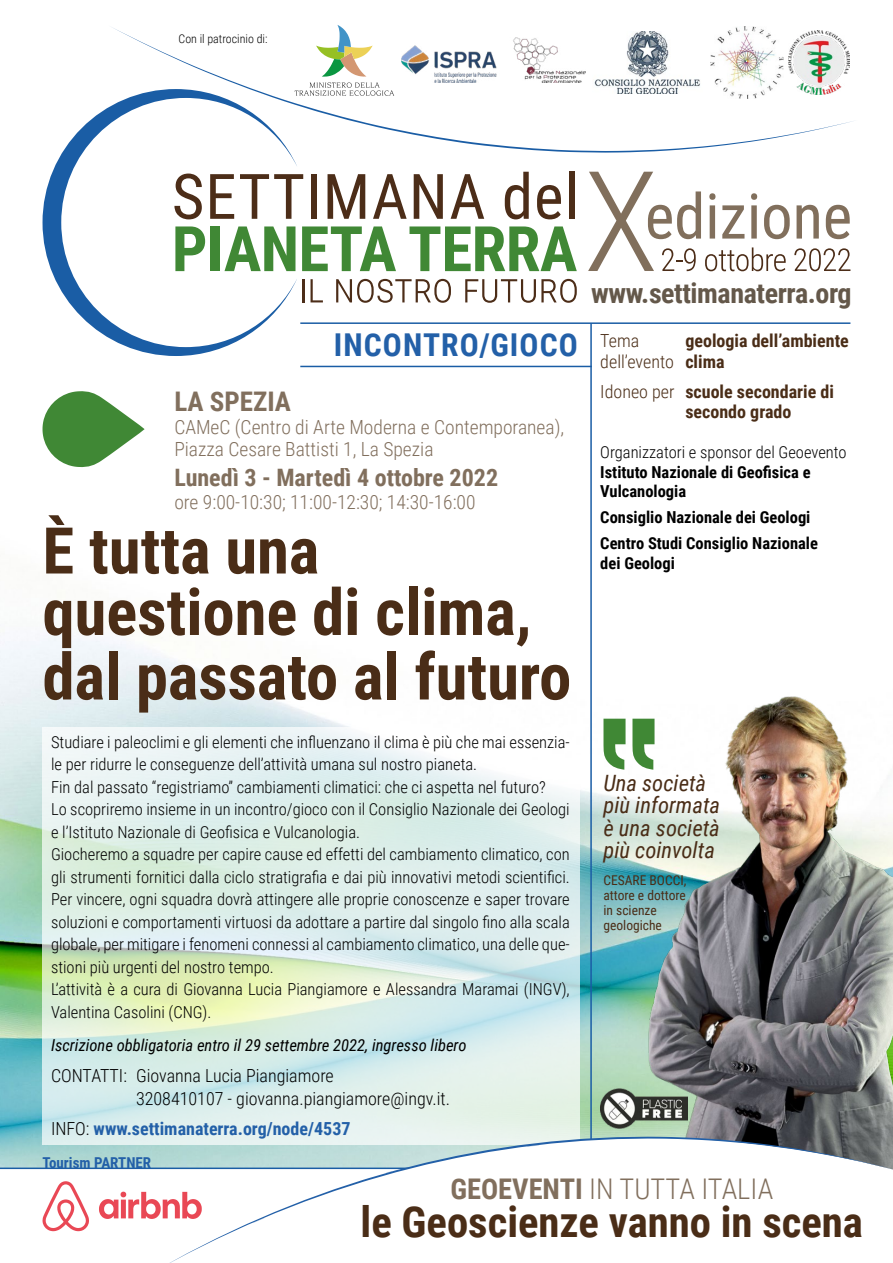
<style>
.page{position:relative;width:893px;height:1263px;background:#fff}
.page>*{position:absolute;margin:0;border:0;box-sizing:border-box;transform-origin:0 0}
.t1{font:700 64.5px/63px "Roboto Condensed";color:#4a2d17}
.t2{font:700 42.75px "Roboto Condensed";color:#4a2d17}
.t3{font:700 31.5px "Roboto Condensed";letter-spacing:.035em;color:#2360a8}
.t4{font:300 28.5px "Roboto Condensed";color:#816f5d}
.t5{font:700 28.05px "Roboto Condensed";letter-spacing:-.015em;color:#64584a}
.t6{font:700 27px "Roboto Condensed";color:#816f5d}
.t7{font:700 24px "Roboto Condensed";color:#816f5d}
.t8{font:italic 22.5px/22.5px "Roboto Condensed";color:#4a2d17}
.t9{font:300 19.5px/22.5px "Roboto Condensed";color:#816f5d}
.t10{font:700 18px/21.6px "Roboto Condensed";color:#4a2d17}
.t11{font:300 18px/22.5px "Roboto Condensed";color:#000}
.t12{font:700 18px "Roboto Condensed";color:#2360a8}
.t13{font:300 18px "Roboto Condensed";color:#4a2d17}
.t14{font:300 16.5px/22.5px "Roboto Condensed";color:#000}
.t15{font:700 16.5px/19.5px "Roboto Condensed";color:#000}
.t16{font:italic 16.5px "Roboto Condensed";color:#000}
.t17{font:700 15px "Roboto Condensed";color:#2360a8}
.t18{font:13.5px/15px "Roboto Condensed";color:#4a2d17}
.t19{font:300 12px "Roboto Condensed";color:#000}
.s1{font-weight:300;color:#000}
.s2{font-weight:300}
.s3{font-weight:700}
</style>
<div class="page">
<img style="left:0;top:633px;width:635px;height:534px">
<hr style="left:0;top:1167px;width:758px;height:2px;background:#1a5da5">
<svg style="left:297px;top:174px;width:6px;height:5px"></svg>
<div style="left:311px;top:174px;width:6px;height:45px;background:#4c2d18"></div>
<svg style="left:328px;top:174px;width:37px;height:45px"></svg>
<svg style="left:373px;top:174px;width:34px;height:45px"></svg>
<svg style="left:414px;top:174px;width:29px;height:45px"></svg>
<svg style="left:451px;top:174px;width:33px;height:45px"></svg>
<svg style="left:505px;top:172px;width:24px;height:47px"></svg>
<svg style="left:537px;top:185px;width:24px;height:34px"></svg>
<div style="left:569px;top:172px;width:5px;height:47px;background:#4c2d18"></div>
<svg style="left:302px;top:226px;width:94px;height:45px"></svg>
<svg style="left:409px;top:226px;width:168px;height:45px"></svg>
<hr style="left:302px;top:279px;width:2px;height:23px;background:#4c2d18">
<svg style="left:311px;top:279px;width:12px;height:23px"></svg>
<svg style="left:336px;top:279px;width:115px;height:24px"></svg>
<svg style="left:465px;top:279px;width:112px;height:24px"></svg>
<svg style="left:43px;top:153px;width:254px;height:203px"></svg>
<svg style="left:588px;top:172px;width:262px;height:99px"></svg>
<svg style="left:99px;top:1192px;width:48px;height:27px"></svg>
<svg style="left:43px;top:1181px;width:46px;height:50px"></svg>
<svg style="left:43px;top:727px;width:537px;height:418px;fill:#deeeec"></svg>
<img style="left:635px;top:696px;width:258px;height:441px">
<hr style="left:590px;top:323px;width:2px;height:816px;background:#1a5da5">
<hr style="left:300px;top:322px;width:550px;height:2px;background:#1a5da5">
<svg style="left:43px;top:391px;width:102px;height:76px"></svg>
<svg style="left:603px;top:719px;width:51px;height:51px"></svg>
<img style="left:600px;top:1087px;width:88px;height:42px">
<hr style="left:300px;top:366px;width:292px;height:1px;background:#1a5da5">
<svg style="left:62px;top:107px;width:47px;height:46px"></svg>
<svg style="left:109px;top:27px;width:744px;height:126px"></svg>
<svg style="left:159px;top:1137px;width:734px;height:126px"></svg>
<svg style="left:295px;top:25px;width:99px;height:71px"></svg>
<img style="left:593px;top:32px;width:110px;height:61px">
<img style="left:789px;top:31px;width:60px;height:63px">
<img style="left:710px;top:26px;width:73px;height:73px">
<img style="left:401px;top:38px;width:185px;height:45px">
<p class="t19" style="left:179px;top:30px;width:90px">Con il patrocinio di:</p>
<h3 class="t3" style="left:334px;top:322px;width:245px">INCONTRO/GIOCO</h3>
<h3 class="t6" style="left:174px;top:383px;width:118px">LA SPEZIA</h3>
<p class="t9" style="left:174px;top:415px;width:391px">CAMeC (Centro di Arte Moderna e Contemporanea),<br>Piazza Cesare Battisti 1, La Spezia</p>
<h3 class="t7" style="left:174px;top:461px;width:325px">Lunedì 3 - Martedì 4 ottobre 2022</h3>
<p class="t9" style="left:174px;top:490px;width:303px">ore 9:00-10:30; 11:00-12:30; 14:30-16:00</p>
<h1 class="t1" style="left:43px;top:517px;width:530px">È tutta una questione di clima, dal passato al futuro</h1>
<p class="t14" style="left:51px;top:730px;width:520px">Studiare i paleoclimi e gli elementi che influenzano il clima è più che mai essenzia&shy;le per ridurre le conseguenze dell’attività umana sul nostro pianeta.<br>Fin dal passato “registriamo” cambiamenti climatici: che ci aspetta nel futuro?<br>Lo scopriremo insieme in un incontro/gioco con il Consiglio Nazionale dei Geologi e l’Istituto Nazionale di Geofisica e Vulcanologia.<br>Giocheremo a squadre per capire cause ed effetti del cambiamento climatico, con gli strumenti fornitici dalla ciclo stratigrafia e dai più innovativi metodi scientifici.<br>Per vincere, ogni squadra dovrà attingere alle proprie conoscenze e saper trovare soluzioni e comportamenti virtuosi da adottare a partire dal singolo fino alla scala globale, per mitigare i fenomeni connessi al cambiamento climatico, una delle que&shy;stioni più urgenti del nostro tempo.<br>L’attività è a cura di Giovanna Lucia Piangiamore e Alessandra Maramai (INGV), Valentina Casolini (CNG).</p>
<p class="t16" style="left:51px;top:1033px;width:417px">Iscrizione obbligatoria entro il 29 settembre 2022, ingresso libero</p>
<p class="t11" style="left:136px;top:1064px;width:315px;text-indent:-85px">CONTATTI: Giovanna Lucia Piangiamore<br>3208410107 - giovanna.piangiamore@ingv.it.</p>
<p class="t12" style="left:51px;top:1116px;width:301px"><span class="s1">INFO:</span> www.settimanaterra.org/node/4537</p>
<p class="t17" style="left:43px;top:1152px;width:110px">Tourism PARTNER</p>
<h3 class="t5" style="left:591px;top:273px;width:262px">www.settimanaterra.org</h3>
<p class="t10" style="left:600px;top:329px;width:250px;text-indent:85px">geologia dell’ambiente <span class="s2">dell’evento</span> clima</p>
<p class="t10" style="left:685px;top:382px;width:150px;line-height:19.5px;text-indent:-85px"><span class="s2">Idoneo per</span> scuole secondarie di secondo grado</p>
<p class="t14" style="left:600px;top:441px;width:248px">Organizzatori e sponsor del Geoevento</p>
<p class="t15" style="left:600px;top:462px;width:212px">Istituto Nazionale di Geofisica e<br>Vulcanologia</p>
<p class="t15" style="left:600px;top:504px;width:219px;line-height:25.8px">Consiglio Nazionale dei Geologi<br>Centro Studi Consiglio Nazionale</p>
<p class="t15" style="left:600px;top:552px;width:76px">dei Geologi</p>
<p class="t13" style="left:600px;top:328px;width:40px">Tema</p>
<h3 class="t8" style="left:603px;top:771px;width:118px">Una società più informata è una società più coinvolta</h3>
<p class="t18" style="left:603px;top:872px;width:84px">CESARE BOCCI, attore e dottore in scienze geologiche</p>
<h3 class="t4" style="left:450px;top:1169px;width:324px"><span class="s3">GEOEVENTI</span> IN TUTTA ITALIA</h3>
<h2 class="t2" style="left:361px;top:1192px;width:504px">le Geoscienze vanno in scena</h2>
</div>
